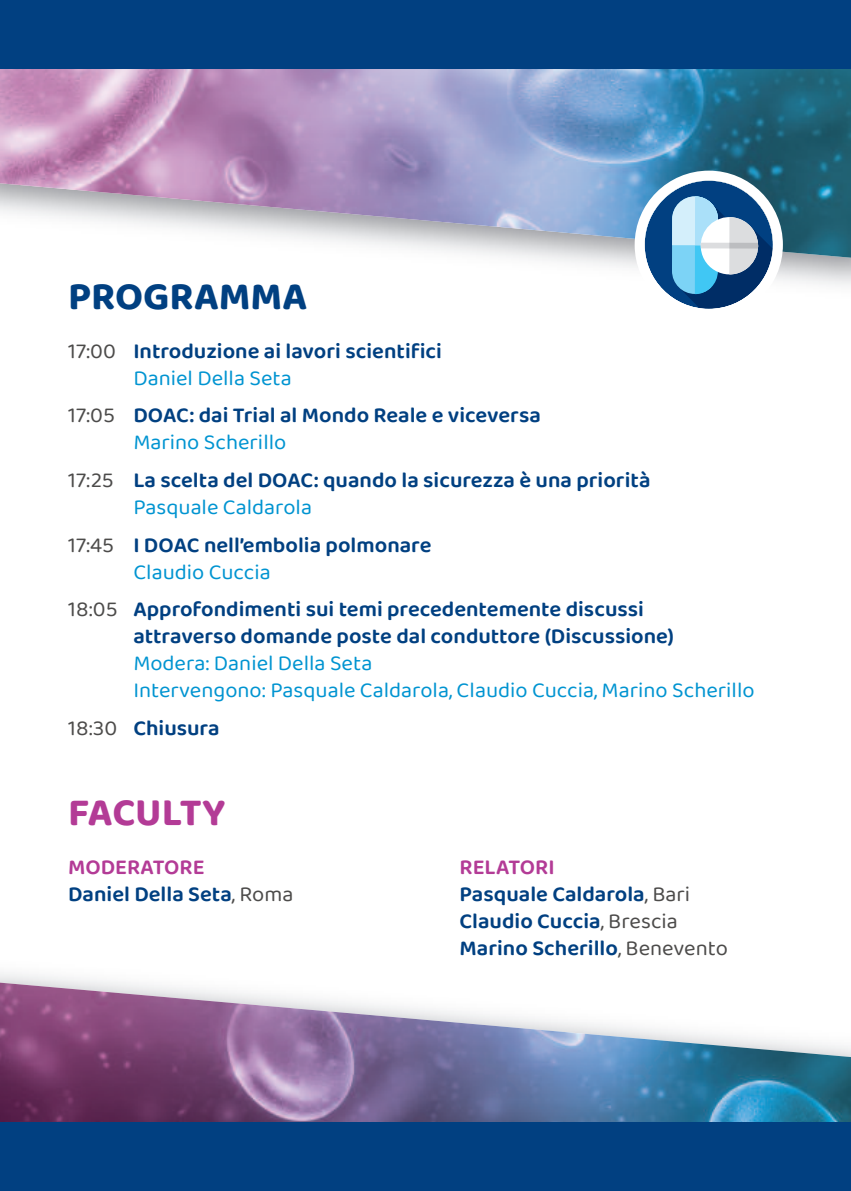
<style>
.page{position:relative;width:851px;height:1191px;background:#fff}
.page>*{position:absolute;margin:0;border:0;box-sizing:border-box;transform-origin:0 0}
.t1{font:700 40px "Baloo 2";color:#014081}
.t2{font:700 40px "Baloo 2";letter-spacing:-.005em;color:#b33b96}
.t3{font:600 22px/27px "Baloo 2";color:#014081}
.t4{font:22px/27px "Baloo 2";color:#0094d1}
.s1{font-weight:400;color:#4c4b4a}
.s2{font-weight:400;color:#0094d1}
.s3{color:#b33b96}
</style>
<div class="page">
<img style="left:0;top:982px;width:850px;height:141px">
<img style="left:0;top:68px;width:850px;height:191px">
<svg style="left:634px;top:171px;width:148px;height:138px"></svg>
<div style="left:0;top:0;width:850px;height:68px;background:#014081"></div>
<div style="left:0;top:1123px;width:850px;height:68px;background:#014081"></div>
<h1 class="t1" style="left:68px;top:271px;width:241px">PROGRAMMA</h1>
<p class="t3" style="left:133px;top:338px;width:310px;text-indent:-65px"><span class="s1">17:00</span> Introduzione ai lavori scientifici<br><span class="s2">Daniel Della Seta</span></p>
<p class="t3" style="left:133px;top:403px;width:409px;text-indent:-65px"><span class="s1">17:05</span> DOAC: dai Trial al Mondo Reale e viceversa<br><span class="s2">Marino Scherillo</span></p>
<p class="t3" style="left:133px;top:467px;width:518px;text-indent:-65px"><span class="s1">17:25</span> La scelta del DOAC: quando la sicurezza è una priorità<br><span class="s2">Pasquale Caldarola</span></p>
<p class="t3" style="left:133px;top:532px;width:299px;text-indent:-65px"><span class="s1">17:45</span> I DOAC nell’embolia polmonare<br><span class="s2">Claudio Cuccia</span></p>
<p class="t3" style="left:133px;top:597px;width:542px;text-indent:-65px"><span class="s1">18:05</span> Approfondimenti sui temi precedentemente discussi attraverso domande poste dal conduttore (Discussione)</p>
<p class="t4" style="left:133px;top:651px;width:622px">Modera: Daniel Della Seta<br>Intervengono: Pasquale Caldarola, Claudio Cuccia, Marino Scherillo</p>
<p class="t3" style="left:68px;top:715px;width:153px"><span class="s1">18:30</span> Chiusura</p>
<h1 class="t2" style="left:68px;top:787px;width:159px">FACULTY</h1>
<p class="t3" style="left:68px;top:854px;width:227px"><span class="s3">MODERATORE<br></span>Daniel Della Seta<span class="s1">, Roma</span></p>
<p class="t3" style="left:459px;top:854px;width:270px"><span class="s3">RELATORI<br></span>Pasquale Caldarola<span class="s1">, Bari<br></span>Claudio Cuccia<span class="s1">, Brescia<br></span>Marino Scherillo<span class="s1">, Benevento</span></p>
</div>
